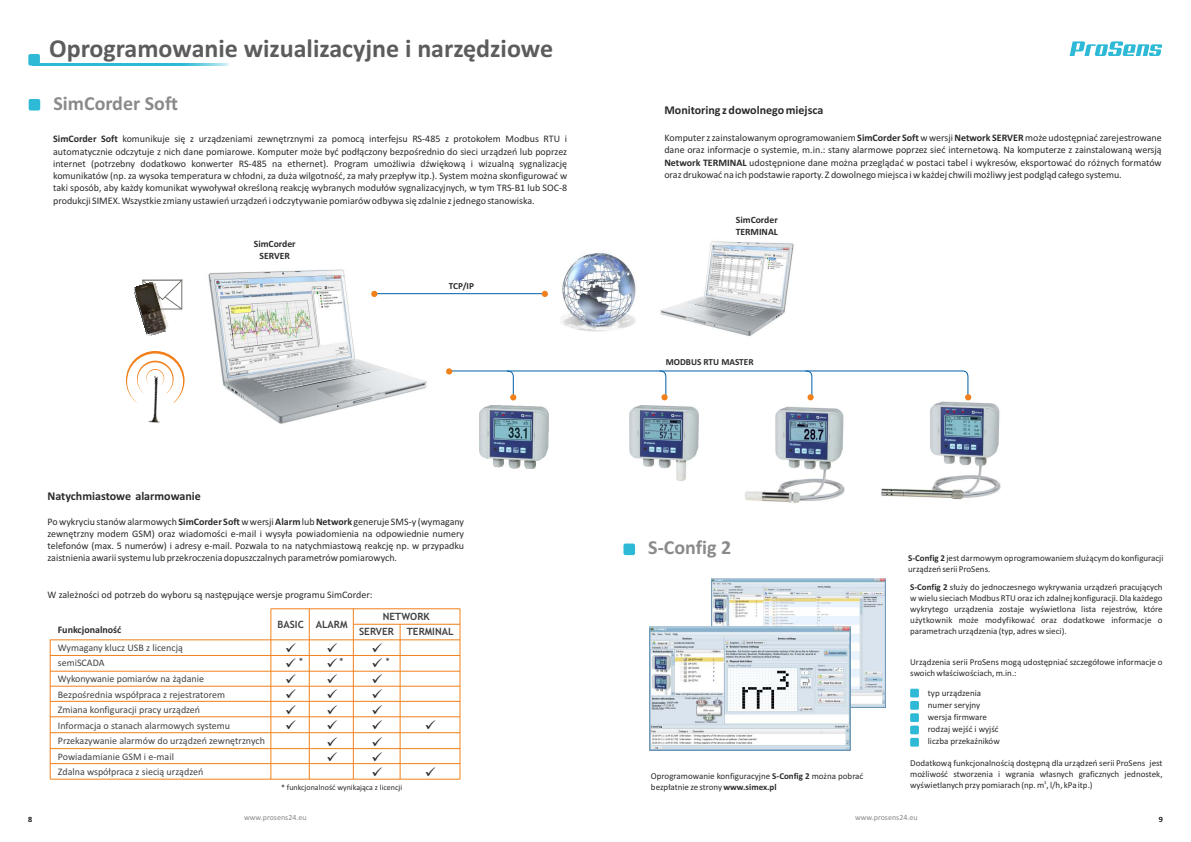
<style>
.page{position:relative;width:1191px;height:842px;background:#fff}
.page>*{position:absolute;margin:0;border:0;box-sizing:border-box;transform-origin:0 0}
.t1{font:700 26px "Calibri";color:#5c5c5c}
.t2{font:700 20px "Calibri";color:#8a8a8a}
.t3{font:14px/15.4px "Wingdings";color:#2b2929;text-align:justify}
.t4{font:700 12px "Calibri";color:#2b2929}
.t5{font:10px/12.2px "Calibri";color:#2b2929;text-align:justify}
.t6{font:10px/15.5px "Calibri";color:#424242}
.t7{font:700 10px/15.5px "Trebuchet MS";color:#424242}
.t8{font:700 10px "Calibri";color:#2b2929}
.t9{font:700 9.7px/11.8px "Calibri";color:#2b2929;text-align:center}
.t10{font:700 9.2px "Calibri";color:#2b2929}
.t11{font:9px/11px "Calibri";color:#2b2929}
.t12{font:8px "Calibri";color:#2b2929}
.t13{font:8px "Calibri";color:#8a8a8a}
.t14{font:4.5px "Calibri";color:#2b2929}
.s1{font-weight:700}
</style>
<div class="page">
<img style="left:208px;top:269px;width:230px;height:155px">
<img style="left:561px;top:253px;width:75px;height:79px">
<svg style="left:142px;top:279px;width:41px;height:31px"></svg>
<img style="left:134px;top:282px;width:34px;height:54px">
<hr style="left:373px;top:293px;width:171px;height:1px;background:#0061a8">
<svg style="left:371px;top:291px;width:6px;height:6px"></svg>
<svg style="left:542px;top:291px;width:6px;height:6px"></svg>
<img style="left:149px;top:403px;width:11px;height:20px">
<svg style="left:126px;top:351px;width:58px;height:52px"></svg>
<img style="left:479px;top:406px;width:69px;height:62px">
<hr style="left:32px;top:63px;width:196px;height:3px;background:#2ebad6">
<div style="left:28px;top:54px;width:12px;height:12px;background:#2ebad6;border-radius:2px"></div>
<div style="left:29px;top:99px;width:11px;height:12px;background:#2ebad6;border-radius:2px"></div>
<hr style="left:50px;top:639px;width:410px;height:1px;background:#f0801a">
<hr style="left:50px;top:655px;width:410px;height:1px;background:#f0801a">
<hr style="left:50px;top:671px;width:410px;height:1px;background:#f0801a">
<hr style="left:50px;top:686px;width:410px;height:1px;background:#f0801a">
<hr style="left:50px;top:701px;width:410px;height:1px;background:#f0801a">
<hr style="left:50px;top:716px;width:410px;height:1px;background:#f0801a">
<hr style="left:50px;top:732px;width:410px;height:1px;background:#f0801a">
<hr style="left:50px;top:748px;width:410px;height:1px;background:#f0801a">
<hr style="left:50px;top:763px;width:410px;height:1px;background:#f0801a">
<hr style="left:460px;top:609px;width:1px;height:170px;background:#f0801a">
<hr style="left:400px;top:624px;width:1px;height:155px;background:#f0801a">
<hr style="left:353px;top:609px;width:1px;height:170px;background:#f0801a">
<hr style="left:271px;top:609px;width:1px;height:170px;background:#f0801a">
<hr style="left:309px;top:609px;width:1px;height:170px;background:#f0801a">
<hr style="left:271px;top:608px;width:189px;height:1px;background:#f0801a">
<hr style="left:50px;top:779px;width:410px;height:1px;background:#f0801a">
<hr style="left:50px;top:640px;width:1px;height:139px;background:#f0801a">
<hr style="left:353px;top:624px;width:107px;height:1px;background:#f0801a">
<img style="left:660px;top:241px;width:134px;height:95px">
<img style="left:629px;top:406px;width:69px;height:75px">
<img style="left:745px;top:406px;width:100px;height:97px">
<img style="left:711px;top:578px;width:174px;height:129px">
<img style="left:649px;top:627px;width:202px;height:123px">
<div style="left:623px;top:543px;width:12px;height:12px;background:#2ebad6;border-radius:2px"></div>
<div style="left:910px;top:689px;width:9px;height:8px;background:#2ebad6"></div>
<div style="left:910px;top:713px;width:9px;height:9px;background:#2ebad6"></div>
<div style="left:910px;top:725px;width:9px;height:9px;background:#2ebad6"></div>
<div style="left:910px;top:701px;width:9px;height:9px;background:#2ebad6"></div>
<div style="left:910px;top:738px;width:9px;height:9px;background:#2ebad6"></div>
<svg style="left:1069px;top:41px;width:93px;height:15px"></svg>
<img style="left:881px;top:400px;width:120px;height:100px">
<svg style="left:446px;top:368px;width:525px;height:32px"></svg>
<svg style="left:327px;top:748px;width:10px;height:2px"></svg>
<h1 class="t1" style="left:49px;top:37px;width:505px">Oprogramowanie wizualizacyjne i narzędziowe</h1>
<h2 class="t2" style="left:53px;top:95px;width:126px">SimCorder Soft</h2>
<p class="t5" style="left:53px;top:134px;width:515px"><span class="s1">SimCorder Soft</span> komunikuje się z urządzeniami zewnętrznymi za pomocą interfejsu RS-485 z protokołem Modbus RTU i automatycznie odczytuje z nich dane pomiarowe. Komputer może być podłączony bezpośrednio do sieci urządzeń lub poprzez internet (potrzebny dodatkowo konwerter RS-485 na ethernet). Program umożliwia dźwiękową i wizualną sygnalizację komunikatów (np. za wysoka temperatura w chłodni, za duża wilgotność, za mały przepływ itp.). System można skonfigurować w taki sposób, aby każdy komunikat wywoływał określoną reakcję wybranych modułów sygnalizacyjnych, w tym TRS-B1 lub SOC-8 produkcji SIMEX. Wszystkie zmiany ustawień urządzeń i odczytywanie pomiarów odbywa się zdalnie z jednego stanowiska.</p>
<p class="t9" style="left:254px;top:239px;width:43px">SimCorder<br>SERVER</p>
<p class="t10" style="left:449px;top:282px;width:27px">TCP/IP</p>
<p class="t4" style="left:664px;top:105px;width:160px">Monitoring z dowolnego miejsca</p>
<p class="t5" style="left:664px;top:133px;width:499px">Komputer z zainstalowanym oprogramowaniem <span class="s1">SimCorder Soft</span> w wersji <span class="s1">Network SERVER</span>może udostępniać zarejestrowane dane oraz informacje o systemie, m.in.: stany alarmowe poprzez sieć internetową. Na komputerze z zainstalowaną wersją <span class="s1">Network TERMINAL</span> udostępnione dane można przeglądać w postaci tabel i wykresów, eksportować do różnych formatów oraz drukować na ich podstawie raporty. Z dowolnego miejsca i w każdej chwili możliwy jest podgląd całego systemu.</p>
<p class="t9" style="left:735px;top:215px;width:44px;text-align:left">SimCorder<br>TERMINAL</p>
<p class="t10" style="left:665px;top:358px;width:89px">MODBUS RTU MASTER</p>
<p class="t12" style="left:28px;top:816px;width:6px">8</p>
<p class="t4" style="left:47px;top:491px;width:155px">Natychmiastowe alarmowanie</p>
<p class="t5" style="left:47px;top:516px;width:418px">Po wykryciu stanów alarmowych <span class="s1">SimCorder Soft</span>w wersji <span class="s1">Alarm</span> lub<span class="s1">Network</span> generuje SMS-y (wymagany zewnętrzny modem GSM) oraz wiadomości e-mail i wysyła powiadomienia na odpowiednie numery telefonów (max. 5 numerów) i adresy e-mail. Pozwala to na natychmiastową reakcję np. w przypadku zaistnienia awarii systemu lub przekroczenia dopuszczalnych parametrów pomiarowych.</p>
<p class="t5" style="left:47px;top:589px;width:326px">W zależności od potrzeb do wyboru są następujące wersje programu SimCorder:</p>
<p class="t8" style="left:58px;top:625px;width:65px">Funkcjonalność</p>
<p class="t7" style="left:277px;top:617px;width:72px">BASIC ALARM</p>
<p class="t7" style="left:359px;top:609px;width:72px;text-indent:24px">NETWORK<br>SERVER</p>
<p class="t7" style="left:407px;top:625px;width:48px">TERMINAL</p>
<p class="t6" style="left:58px;top:641px;width:208px">Wymagany klucz USB z licencją<br>semiSCADA<br>Wykonywanie pomiarów na żądanie<br>Bezpośrednia współpraca z rejestratorem<br>Zmiana konfiguracji pracy urządzeń<br>Informacja o stanach alarmowych systemu Przekazywanie alarmów do urządzeń zewnętrznych Powiadamianie GSM i e-mail<br>Zdalna współpraca z siecią urządzeń</p>
<h3 class="t3" style="left:285px;top:642px;width:14px">✓ ✓ ✓ ✓ ✓ ✓</h3>
<h3 class="t3" style="left:326px;top:642px;width:14px">✓ ✓ ✓ ✓ ✓ ✓</h3>
<h3 class="t3" style="left:371px;top:642px;width:14px">✓ ✓ ✓ ✓ ✓ ✓</h3>
<p class="t11" style="left:299px;top:656px;width:6px">*</p>
<p class="t11" style="left:339px;top:656px;width:6px">*</p>
<p class="t11" style="left:385px;top:656px;width:6px">*</p>
<h3 class="t3" style="left:371px;top:736px;width:14px">✓ ✓ ✓</h3>
<p class="t12" style="left:281px;top:784px;width:123px">* funkcjonalność wynikająca z licencji</p>
<h2 class="t2" style="left:648px;top:539px;width:84px">S-Config 2</h2>
<p class="t11" style="left:651px;top:771px;width:214px">Oprogramowanie konfiguracyjne <span class="s1">S-Config 2</span> można pobrać bezpłatnie ze strony <span class="s1">www.simex.pl</span></p>
<p class="t11" style="left:908px;top:553px;width:257px"><span class="s1">S-Config 2</span> jest darmowym oprogramowaniem służącym do konfiguracji urządzeń serii ProSens.</p>
<p class="t11" style="left:910px;top:582px;width:254px;text-align:justify"><span class="s1">S-Config 2</span> służy do jednoczesnego wykrywania urządzeń pracujących w wielu sieciach Modbus RTU oraz ich zdalnej konfiguracji. Dla każdego wykrytego urządzenia zostaje wyświetlona lista rejestrów, które użytkownik może modyfikować oraz dodatkowe informacje o parametrach urządzenia (typ, adres w sieci).</p>
<p class="t11" style="left:910px;top:657px;width:254px">Urządzenia serii ProSens mogą udostępniać szczegółowe informacje o swoich właściwościach, m.in.:</p>
<p class="t11" style="left:928px;top:688px;width:73px;line-height:12.1px">typ urządzenia numer seryjny wersja firmware rodzaj wejść i wyjść liczba przekaźników</p>
<p class="t11" style="left:910px;top:758px;width:254px">Dodatkową funkcjonalnością dostępną dla urządzeń serii ProSens jest możliwość stworzenia i wgrania własnych graficznych jednostek,</p>
<p class="t14" style="left:1044px;top:780px;width:4px">3</p>
<p class="t11" style="left:910px;top:780px;width:184px">wyświetlanych przy pomiarach (np. m , l/h, kPa itp.)</p>
<p class="t13" style="left:244px;top:814px;width:64px">www.prosens24.eu</p>
<p class="t13" style="left:855px;top:814px;width:64px">www.prosens24.eu</p>
<p class="t12" style="left:1158px;top:816px;width:6px">9</p>
</div>
